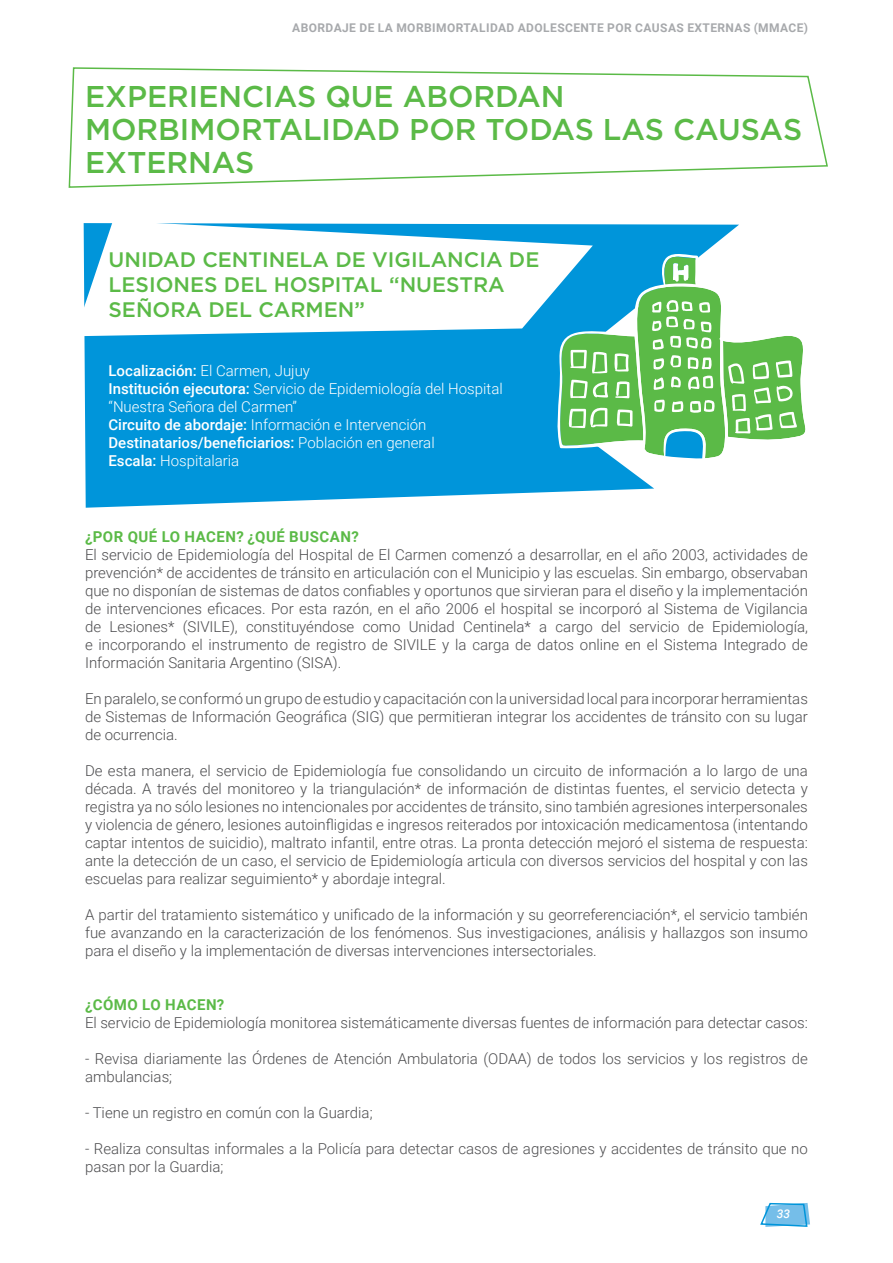
<style>
.page{position:relative;width:893px;height:1263px;background:#fff}
.page>*{position:absolute;margin:0;border:0;box-sizing:border-box;transform-origin:0 0}
.t1{font:500 30px/33px "Gotham";color:#5bba47}
.t2{font:500 21px/25.2px "Gotham";color:#5bba47}
.t3{font:300 15px/18px "Roboto";color:#4d4d4f;text-align:justify}
.t4{font:300 15px/18px "Roboto";color:#fff}
.t5{font:700 15px "Roboto";letter-spacing:.035em;color:#5bba47}
.t6{font:700 12px "Roboto";letter-spacing:.035em;color:#a7a9ac}
.t7{font:italic 500 12px "Roboto";color:#fff}
.s1{font-weight:500}
</style>
<div class="page">
<svg style="left:760px;top:1202px;width:50px;height:25px"></svg>
<svg style="left:84px;top:224px;width:655px;height:284px;background:#1da1de"></svg>
<svg style="left:83px;top:223px;width:510px;height:113px"></svg>
<svg style="left:556px;top:251px;width:183px;height:210px"></svg>
<svg style="left:556px;top:255px;width:250px;height:204px"></svg>
<svg style="left:68px;top:67px;width:760px;height:121px"></svg>
<p class="t6" style="left:292px;top:19px;width:517px">ABORDAJE DE LA MORBIMORTALIDAD ADOLESCENTE POR CAUSAS EXTERNAS (MMACE)</p>
<h1 class="t1" style="left:85px;top:79px;width:719px">EXPERIENCIAS QUE ABORDAN<br>MORBIMORTALIDAD POR TODAS LAS CAUSAS<br>EXTERNAS</h1>
<h2 class="t2" style="left:109px;top:246px;width:432px">UNIDAD CENTINELA DE VIGILANCIA DE<br>LESIONES DEL HOSPITAL “NUESTRA<br>SEÑORA DEL CARMEN”</h2>
<p class="t4" style="left:109px;top:361px;width:396px"><span class="s1">Localización:</span> El Carmen, Jujuy<br><span class="s1">Institución ejecutora:</span> Servicio de Epidemiología del Hospital “Nuestra Señora del Carmen”<br><span class="s1">Circuito de abordaje:</span> Información e Intervención <span class="s1">Destinatarios/beneficiarios:</span> Población en general<br><span class="s1">Escala:</span> Hospitalaria</p>
<p class="t5" style="left:85px;top:526px;width:275px">¿POR QUÉ LO HACEN? ¿QUÉ BUSCAN?</p>
<p class="t3" style="left:85px;top:545px;width:724px">El servicio de Epidemiología del Hospital de El Carmen comenzó a desarrollar, en el año 2003, actividades de prevención* de accidentes de tránsito en articulación con el Municipio y las escuelas. Sin embargo, observaban que no disponían de sistemas de datos confiables y oportunos que sirvieran para el diseño y la implementación de intervenciones eficaces. Por esta razón, en el año 2006 el hospital se incorporó al Sistema de Vigilancia de Lesiones* (SIVILE), constituyéndose como Unidad Centinela* a cargo del servicio de Epidemiología, e incorporando el instrumento de registro de SIVILE y la carga de datos online en el Sistema Integrado de Información Sanitaria Argentino (SISA).</p>
<p class="t3" style="left:85px;top:689px;width:724px">En paralelo, se conformó un grupo de estudio y capacitación con la universidad local para incorporar herramientas de Sistemas de Información Geográfica (SIG) que permitieran integrar los accidentes de tránsito con su lugar de ocurrencia.</p>
<p class="t3" style="left:85px;top:761px;width:724px">De esta manera, el servicio de Epidemiología fue consolidando un circuito de información a lo largo de una década. A través del monitoreo y la triangulación* de información de distintas fuentes, el servicio detecta y registra ya no sólo lesiones no intencionales por accidentes de tránsito, sino también agresiones interpersonales y violencia de género, lesiones autoinfligidas e ingresos reiterados por intoxicación medicamentosa (intentando captar intentos de suicidio), maltrato infantil, entre otras. La pronta detección mejoró el sistema de respuesta: ante la detección de un caso, el servicio de Epidemiología articula con diversos servicios del hospital y con las escuelas para realizar seguimiento* y abordaje integral.</p>
<p class="t3" style="left:85px;top:905px;width:724px">A partir del tratamiento sistemático y unificado de la información y su georreferenciación*, el servicio también fue avanzando en la caracterización de los fenómenos. Sus investigaciones, análisis y hallazgos son insumo para el diseño y la implementación de diversas intervenciones intersectoriales.</p>
<p class="t5" style="left:85px;top:994px;width:141px">¿CÓMO LO HACEN?</p>
<p class="t3" style="left:85px;top:1013px;width:724px">El servicio de Epidemiología monitorea sistemáticamente diversas fuentes de información para detectar casos:</p>
<p class="t3" style="left:85px;top:1049px;width:724px">- Revisa diariamente las Órdenes de Atención Ambulatoria (ODAA) de todos los servicios y los registros de ambulancias;</p>
<p class="t3" style="left:85px;top:1103px;width:289px">- Tiene un registro en común con la Guardia;</p>
<p class="t3" style="left:85px;top:1139px;width:724px">- Realiza consultas informales a la Policía para detectar casos de agresiones y accidentes de tránsito que no pasan por la Guardia;</p>
<p class="t7" style="left:777px;top:1205px;width:15px">33</p>
</div>
